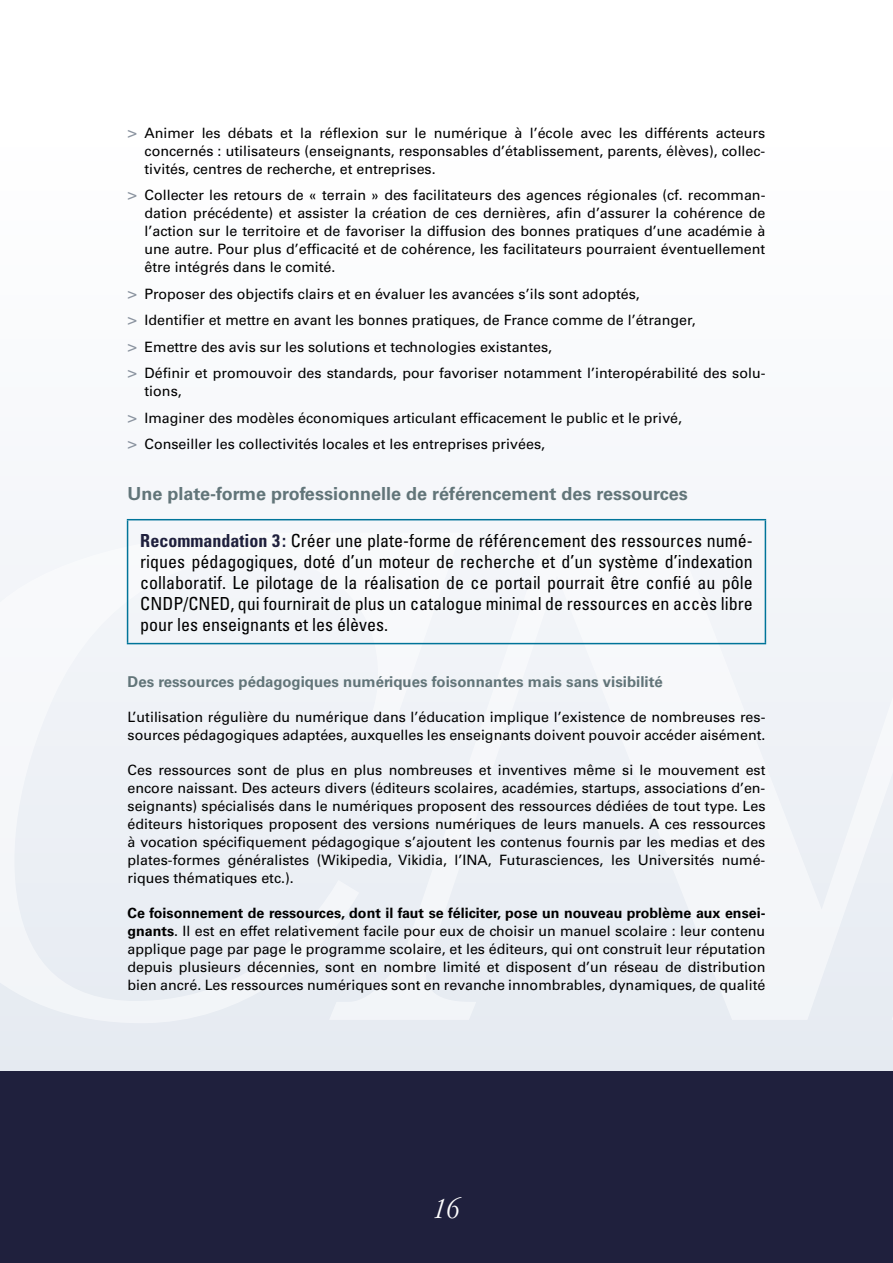
<style>
.page{position:relative;width:893px;height:1263px;background:#fff}
.page>*{position:absolute;margin:0;border:0;box-sizing:border-box;transform-origin:0 0}
.t1{font:italic 300 condensed 30px "Garamond LT";color:#fff}
.t2{font:condensed 18px/21px "Univers LT";color:#000;text-align:justify}
.t3{font:700 18px "Univers LT";color:#627579}
.t4{font:700 15px "Univers LT";color:#627579}
.t5{font:14.25px/18px "Univers LT";color:#000;text-align:justify}
.s1{font-size:16.5px;color:#8a939f}
.s2{font-weight:700;color:#1f203d}
.s3{font-weight:700}
</style>
<div class="page">
<svg style="left:0;top:518px;width:893px;height:553px"></svg>
<div style="left:0;top:1071px;width:893px;height:192px;background:#1f203d"></div>
<svg style="left:0;top:533px;width:461px;height:490px;fill:#eff2f6"></svg>
<svg style="left:329px;top:533px;width:564px;height:487px;fill:#f1f3f8"></svg>
<hr style="left:127px;top:519px;width:639px;height:1px;background:#007499">
<hr style="left:127px;top:520px;width:1px;height:123px;background:#007499">
<hr style="left:765px;top:520px;width:1px;height:123px;background:#007499">
<hr style="left:127px;top:643px;width:639px;height:1px;background:#007499">
<p class="t5" style="left:145px;top:124px;width:622px;text-indent:-17px"><span class="s1">&gt;</span> Animer les débats et la réflexion sur le numérique à l’école avec les différents acteurs concernés : utilisateurs (enseignants, responsables d’établissement, parents, élèves), collec&shy;tivités, centres de recherche, et entreprises.</p>
<p class="t5" style="left:145px;top:186px;width:622px;text-indent:-17px"><span class="s1">&gt;</span> Collecter les retours de « terrain » des facilitateurs des agences régionales (cf. recomman&shy;dation précédente) et assister la création de ces dernières, afin d’assurer la cohérence de l’action sur le territoire et de favoriser la diffusion des bonnes pratiques d’une académie à une autre. Pour plus d’efficacité et de cohérence, les facilitateurs pourraient éventuellement être intégrés dans le comité.</p>
<p class="t5" style="left:128px;top:281px;width:639px;line-height:26.5px;text-align:left"><span class="s1">&gt;</span> Proposer des objectifs clairs et en évaluer les avancées s’ils sont adoptés,<br><span class="s1">&gt;</span> Identifier et mettre en avant les bonnes pratiques, de France comme de l’étranger,<br><span class="s1">&gt;</span> Emettre des avis sur les solutions et technologies existantes,<br><span class="s1">&gt;</span> Définir et promouvoir des standards, pour favoriser notamment l’interopérabilité des solu-</p>
<p class="t5" style="left:128px;top:378px;width:556px;line-height:26.5px;text-align:left;text-indent:17px">tions,<br><span class="s1">&gt;</span> Imaginer des modèles économiques articulant efficacement le public et le privé, <span class="s1">&gt;</span> Conseiller les collectivités locales et les entreprises privées,</p>
<p class="t3" style="left:128px;top:483px;width:562px">Une plate-forme professionnelle de référencement des ressources</p>
<p class="t2" style="left:140px;top:530px;width:614px"><span class="s2">Recommandation 3 :</span> Créer une plate-forme de référencement des ressources numé&shy;riques pédagogiques, doté d’un moteur de recherche et d’un système d’indexation collaboratif. Le pilotage de la réalisation de ce portail pourrait être confié au pôle CNDP/CNED, qui fournirait de plus un catalogue minimal de ressources en accès libre pour les enseignants et les élèves.</p>
<p class="t4" style="left:128px;top:673px;width:537px">Des ressources pédagogiques numériques foisonnantes mais sans visibilité</p>
<p class="t5" style="left:128px;top:708px;width:639px">L’utilisation régulière du numérique dans l’éducation implique l’existence de nombreuses res&shy;sources pédagogiques adaptées, auxquelles les enseignants doivent pouvoir accéder aisément.</p>
<p class="t5" style="left:128px;top:761px;width:639px">Ces ressources sont de plus en plus nombreuses et inventives même si le mouvement est encore naissant. Des acteurs divers (éditeurs scolaires, académies, startups, associations d’en&shy;seignants) spécialisés dans le numériques proposent des ressources dédiées de tout type. Les éditeurs historiques proposent des versions numériques de leurs manuels. A ces ressources à vocation spécifiquement pédagogique s’ajoutent les contenus fournis par les medias et des plates-formes généralistes (Wikipedia, Vikidia, l’INA, Futurasciences, les Universités numé&shy;riques thématiques etc.).</p>
<p class="t5" style="left:128px;top:904px;width:639px"><span class="s3">Ce foisonnement de ressources, dont il faut se féliciter, pose un nouveau problème aux ensei&shy;gnants</span>. Il est en effet relativement facile pour eux de choisir un manuel scolaire : leur contenu applique page par page le programme scolaire, et les éditeurs, qui ont construit leur réputation depuis plusieurs décennies, sont en nombre limité et disposent d’un réseau de distribution bien ancré. Les ressources numériques sont en revanche innombrables, dynamiques, de qualité</p>
<h1 class="t1" style="left:433px;top:1192px;width:28px">16</h1>
</div>
